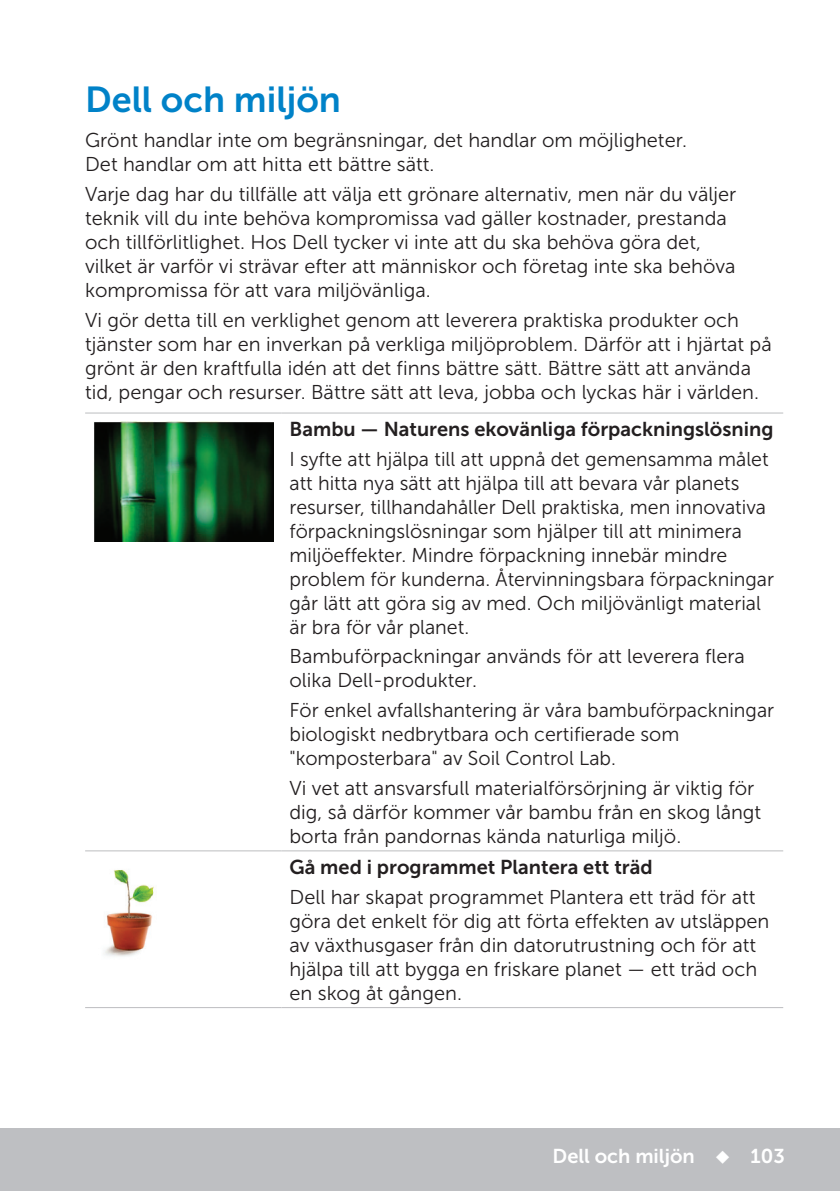
<style>
.page{position:relative;width:840px;height:1191px;background:#fff}
.page>*{position:absolute;margin:0;border:0;box-sizing:border-box;transform-origin:0 0}
.t1{font:36px "Museo Sans For Dell 700";color:#0082c8}
.t2{font:20px/24px "Museo Sans For Dell 300";color:#231f20}
.t3{font:20px "Museo Sans For Dell 700";color:#231f20}
.t4{font:20px "Museo Sans For Dell 700";color:#fff}
</style>
<div class="page">
<div style="left:0;top:1128px;width:839px;height:63px;background:#bebfc2"></div>
<hr style="left:85px;top:412px;width:196px;height:1px;background:#bcbdc0">
<hr style="left:281px;top:412px;width:501px;height:1px;background:#bcbdc0">
<hr style="left:85px;top:850px;width:196px;height:1px;background:#bcbdc0">
<hr style="left:281px;top:850px;width:501px;height:1px;background:#bcbdc0">
<hr style="left:85px;top:1007px;width:196px;height:1px;background:#bcbdc0">
<hr style="left:281px;top:1007px;width:501px;height:1px;background:#bcbdc0">
<img style="left:93px;top:421px;width:180px;height:120px">
<img style="left:104px;top:870px;width:50px;height:87px">
<h1 class="t1" style="left:85px;top:80px;width:257px">Dell och miljön</h1>
<p class="t2" style="left:85px;top:129px;width:603px">Grönt handlar inte om begränsningar, det handlar om möjligheter.<br>Det handlar om att hitta ett bättre sätt.</p>
<p class="t2" style="left:85px;top:182px;width:652px">Varje dag har du tillfälle att välja ett grönare alternativ, men när du väljer teknik vill du inte behöva kompromissa vad gäller kostnader, prestanda och tillförlitlighet. Hos Dell tycker vi inte att du ska behöva göra det, vilket är varför vi strävar efter att människor och företag inte ska behöva kompromissa för att vara miljövänliga.</p>
<p class="t2" style="left:85px;top:308px;width:687px">Vi gör detta till en verklighet genom att leverera praktiska produkter och tjänster som har en inverkan på verkliga miljöproblem. Därför att i hjärtat på grönt är den kraftfulla idén att det finns bättre sätt. Bättre sätt att använda tid, pengar och resurser. Bättre sätt att leva, jobba och lyckas här i världen.</p>
<p class="t3" style="left:289px;top:418px;width:485px">Bambu — Naturens ekovänliga förpackningslösning</p>
<p class="t2" style="left:289px;top:447px;width:486px">I syfte att hjälpa till att uppnå det gemensamma målet att hitta nya sätt att hjälpa till att bevara vår planets resurser, tillhandahåller Dell praktiska, men innovativa förpackningslösningar som hjälper till att minimera miljöeffekter. Mindre förpackning innebär mindre problem för kunderna. Återvinningsbara förpackningar går lätt att göra sig av med. Och miljövänligt material är bra för vår planet.</p>
<p class="t2" style="left:289px;top:644px;width:457px">Bambuförpackningar används för att leverera flera olika Dell-produkter.</p>
<p class="t2" style="left:289px;top:698px;width:486px">För enkel avfallshantering är våra bambuförpackningar biologiskt nedbrytbara och certifierade som "komposterbara" av Soil Control Lab.</p>
<p class="t2" style="left:289px;top:776px;width:473px">Vi vet att ansvarsfull materialförsörjning är viktig för dig, så därför kommer vår bambu från en skog långt borta från pandornas kända naturliga miljö.</p>
<p class="t3" style="left:289px;top:856px;width:364px">Gå med i programmet Plantera ett träd</p>
<p class="t2" style="left:289px;top:884px;width:481px">Dell har skapat programmet Plantera ett träd för att göra det enkelt för dig att förta effekten av utsläppen av växthusgaser från din datorutrustning och för att hjälpa till att bygga en friskare planet — ett träd och en skog åt gången.</p>
<p class="t4" style="left:552px;top:1144px;width:234px">Dell och miljön ◆ 103</p>
</div>
